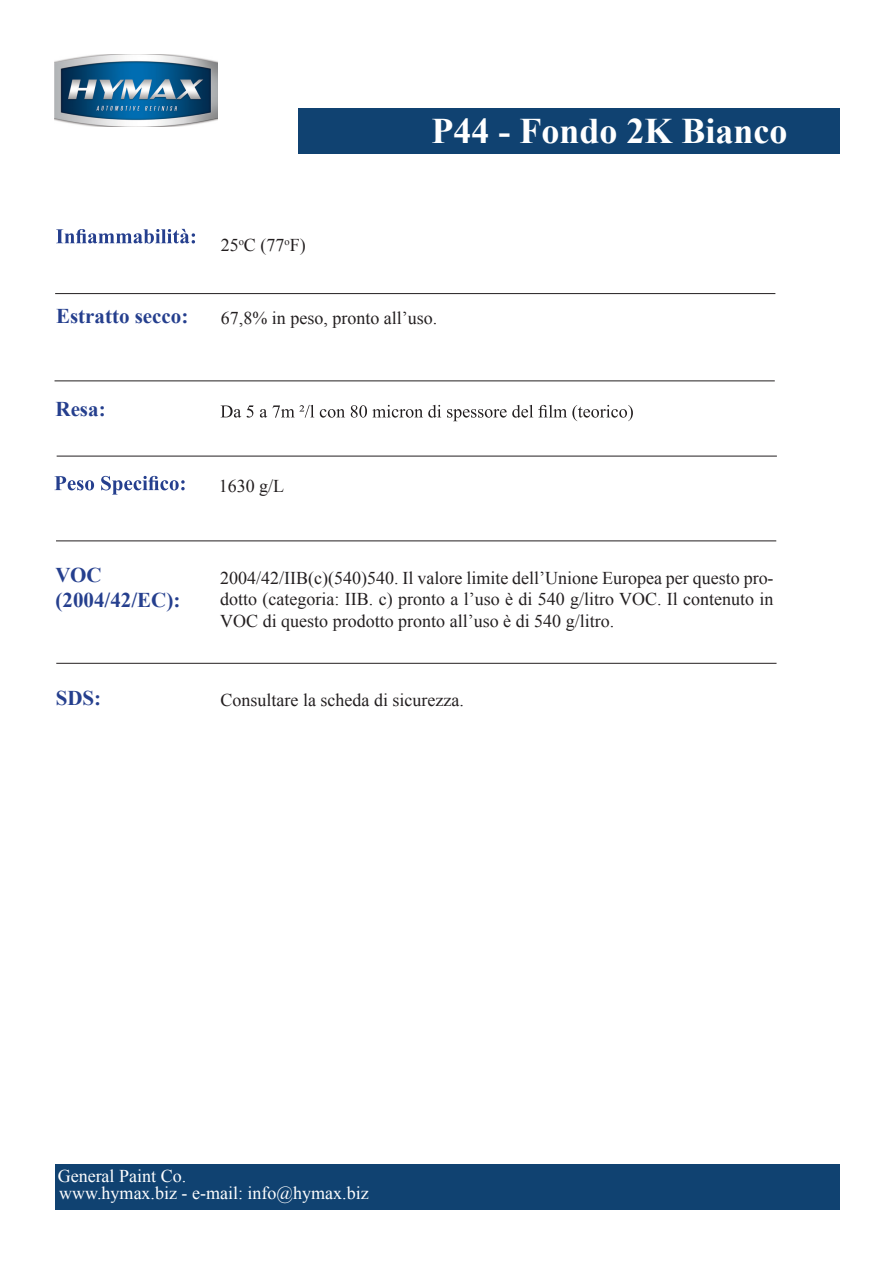
<style>
.page{position:relative;width:893px;height:1263px;background:#fff}
.page>*{position:absolute;margin:0;border:0;box-sizing:border-box;transform-origin:0 0}
.t1{font:700 36px "Times New Roman";color:#fff}
.t2{font:700 21px/25.2px "Times New Roman";color:#253f8e}
.t3{font:18px/21.6px "Times New Roman";color:#231f20;text-align:justify}
.t4{font:18px/17.5px "Times New Roman";color:#fff}
</style>
<div class="page">
<div style="left:55px;top:1164px;width:785px;height:46px;background:#104271"></div>
<div style="left:298px;top:108px;width:541px;height:45px;background:#104271"></div>
<img style="left:54px;top:54px;width:164px;height:72px">
<hr style="left:55px;top:293px;width:720px;height:1px;background:#231f20">
<hr style="left:55px;top:381px;width:720px;height:1px;background:#231f20">
<hr style="left:56px;top:541px;width:720px;height:1px;background:#231f20">
<hr style="left:56px;top:663px;width:720px;height:1px;background:#231f20">
<hr style="left:57px;top:456px;width:720px;height:1px;background:#231f20">
<svg style="left:221px;top:405px;width:412px;height:16px"></svg>
<svg style="left:56px;top:229px;width:139px;height:14px"></svg>
<svg style="left:55px;top:476px;width:130px;height:19px"></svg>
<h1 class="t1" style="left:431px;top:106px;width:358px">P44 - Fondo 2K Bianco</h1>
<p class="t3" style="left:221px;top:234px;width:86px">25<sup>o</sup>C (77<sup>o</sup>F)</p>
<p class="t2" style="left:56px;top:303px;width:134px">Estratto secco:</p>
<p class="t3" style="left:221px;top:307px;width:218px">67,8% in peso, pronto all’uso.</p>
<p class="t2" style="left:56px;top:396px;width:52px">Resa:</p>
<p class="t3" style="left:219px;top:474px;width:67px">1630 g/L</p>
<p class="t2" style="left:56px;top:562px;width:126px">VOC (2004/42/EC):</p>
<p class="t3" style="left:220px;top:566px;width:555px">2004/42/IIB(c)(540)540. Il valore limite dell’Unione Europea per questo pro&shy;dotto (categoria: IIB. c) pronto a l’uso è di 540 g/litro VOC. Il contenuto in VOC di questo prodotto pronto all’uso è di 540 g/litro.</p>
<p class="t2" style="left:56px;top:684px;width:47px">SDS:</p>
<p class="t3" style="left:221px;top:689px;width:245px">Consultare la scheda di sicurezza.</p>
<p class="t4" style="left:58px;top:1167px;width:313px">General Paint Co.<br>www.hymax.biz - e-mail: info@hymax.biz</p>
</div>
